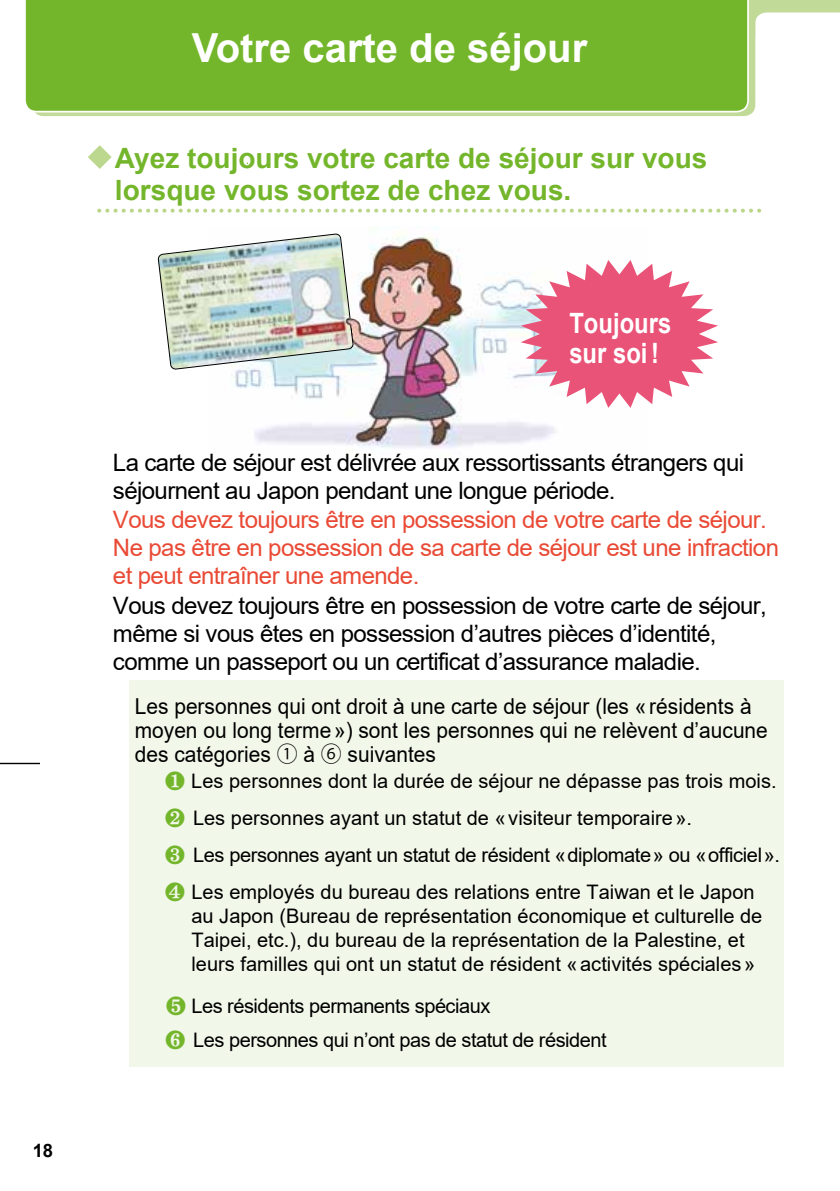
<style>
.page{position:relative;width:840px;height:1191px;background:#fff}
.page>*{position:absolute;margin:0;border:0;box-sizing:border-box;transform-origin:0 0}
.t1{font:700 40px "Arial";color:#fff}
.t2{font:700 28px/32px "Arial";color:#74b62b}
.t3{font:700 28px/30px "Arial";color:#fff;scale:.85 1}
.t4{font:24px/28px "Arial";letter-spacing:-.025em;color:#000}
.t5{font:24px/28px "Arial";letter-spacing:-.025em;color:#e94a35}
.t6{font:22px/24px "Arial";color:#000;scale:.95 1}
.t7{font:20px/36.8px "Arial";color:#000}
.t8{font:20px/34.4px "Arial";letter-spacing:-.025em;color:#000}
.t9{font:700 18.4px "Arial";color:#000}
.s1{font-family:"Koz Go Pr 6 N"}
.s2{font-family:"MS P Gothic";font-size:19.8px;color:#74b62b}
</style>
<div class="page">
<img style="left:231px;top:226px;width:325px;height:222px">
<img style="left:157px;top:232px;width:196px;height:138px">
<img style="left:345px;top:318px;width:15px;height:20px">
<svg style="left:520px;top:260px;width:197px;height:148px"></svg>
<div style="left:129px;top:680px;width:654px;height:387px;background:#f1f7e9"></div>
<svg style="left:99px;top:209px;width:661px;height:4px"></svg>
<svg style="left:88px;top:145px;width:23px;height:24px"></svg>
<div style="left:67px;top:0;width:772px;height:36px;background:#c2da97"></div>
<svg style="left:755px;top:12px;width:84px;height:66px"></svg>
<svg style="left:35px;top:0;width:720px;height:116px;background:#c9dea4"></svg>
<div style="left:25px;top:0;width:723px;height:112px;background:#74b62b"></div>
<hr style="left:0;top:763px;width:40px;height:1px;background:#000">
<p class="t9" style="left:33px;top:1137px;width:22px">18</p>
<h1 class="t1" style="left:192px;top:20px;width:396px">Votre carte de séjour</h1>
<h2 class="t2" style="left:115px;top:143px;width:593px">Ayez toujours votre carte de séjour sur vous lorsque vous sortez de chez vous.</h2>
<h2 class="t3" style="left:569px;top:309px;width:121px">Toujours sur soi !</h2>
<p class="t4" style="left:113px;top:448px;width:632px">La carte de séjour est délivrée aux ressortissants étrangers qui séjournent au Japon pendant une longue période.</p>
<p class="t5" style="left:113px;top:505px;width:667px">Vous devez toujours être en possession de votre carte de séjour.<br>Ne pas être en possession de sa carte de séjour est une infraction et peut entraîner une amende.</p>
<p class="t4" style="left:113px;top:591px;width:655px">Vous devez toujours être en possession de votre carte de séjour, même si vous êtes en possession d’autres pièces d’identité, comme un passeport ou un certificat d’assurance maladie.</p>
<p class="t6" style="left:135px;top:694px;width:667px">Les personnes qui ont droit à une carte de séjour (les « résidents à moyen ou long terme ») sont les personnes qui ne relèvent d’aucune des catégories <span class="s1">①</span> à <span class="s1">⑥</span> suivantes</p>
<p class="t7" style="left:165px;top:762px;width:616px"><span class="s2">❶</span> Les personnes dont la durée de séjour ne dépasse pas trois mois.<br><span class="s2">❷</span> Les personnes ayant un statut de « visiteur temporaire ».<br><span class="s2">❸</span> Les personnes ayant un statut de résident « diplomate » ou « officiel ».<br><span class="s2">❹</span> Les employés du bureau des relations entre Taiwan et le Japon</p>
<p class="t7" style="left:191px;top:903px;width:572px;line-height:24px">au Japon (Bureau de représentation économique et culturelle de<br>Taipei, etc.), du bureau de la représentation de la Palestine, et leurs familles qui ont un statut de résident « activités spéciales »</p>
<p class="t8" style="left:165px;top:988px;width:442px"><span class="s2">❺</span> Les résidents permanents spéciaux<br><span class="s2">❻</span> Les personnes qui n’ont pas de statut de résident</p>
</div>
